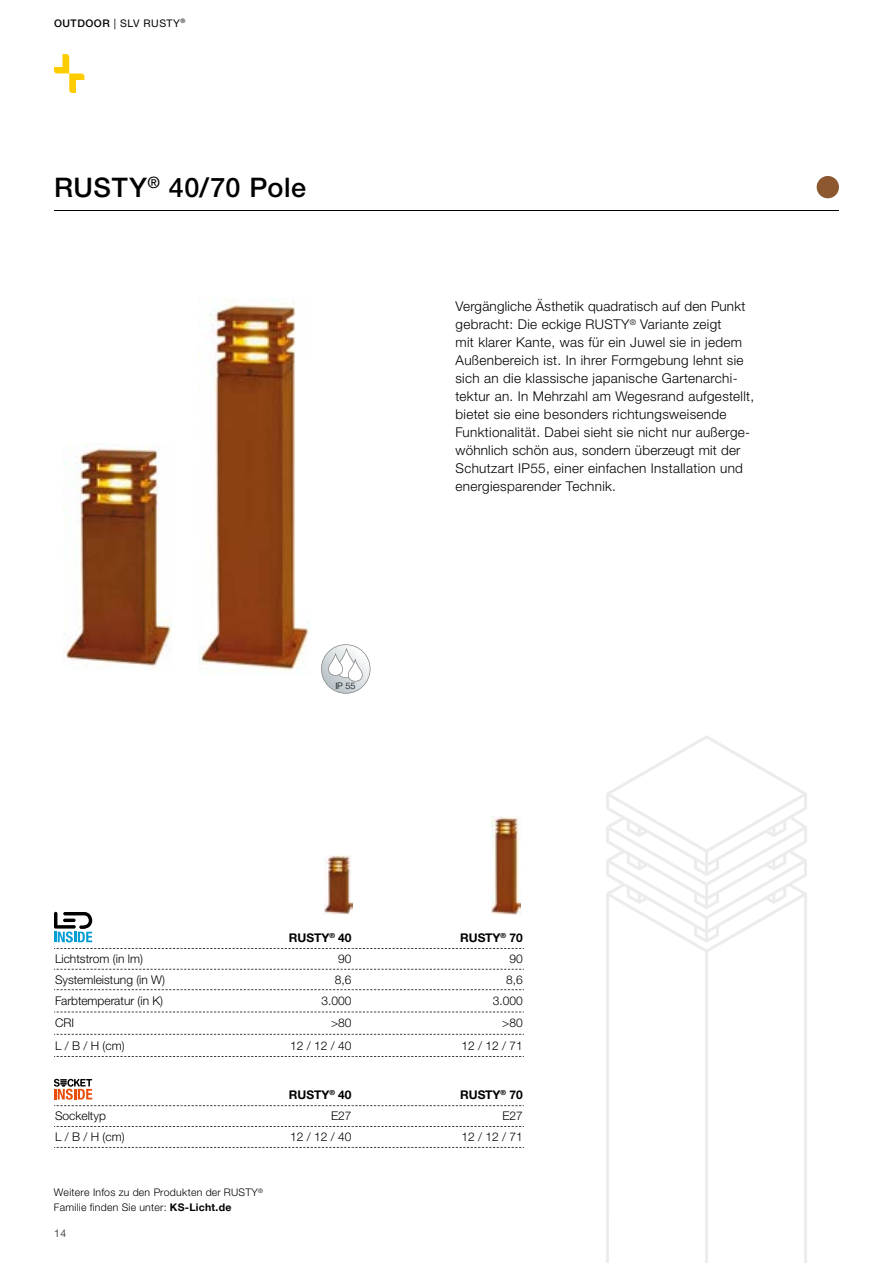
<style>
.page{position:relative;width:893px;height:1263px;background:#fff}
.page>*{position:absolute;margin:0;border:0;box-sizing:border-box;transform-origin:0 0}
.t1{font:500 27px "Helvetica Neue LTW1 G";letter-spacing:.02em;color:#000}
.t2{font:300 13.5px/18px "Helvetica Neue LTW1 G";letter-spacing:.025em;color:#000}
.t3{font:300 12px "Helvetica Neue LTW1 G";color:#000}
.t4{font:700 12px "Helvetica Neue LTW1 G";color:#000}
.t5{font:300 10.5px/14.5px "Helvetica Neue LTW1 G";letter-spacing:.025em;color:#000}
.t6{font:10.5px "Helvetica Neue LTW1 G";letter-spacing:.05em;color:#000}
.t7{font:10.5px "Helvetica Neue LTW1 G";color:#494948}
.t8{font:300 9px "Helvetica Neue LTW1 G";color:#000}
.s1{font-weight:500}
.s2{font-family:"Helvetica Neue";font-weight:700}
</style>
<div class="page">
<svg style="left:54px;top:54px;width:30px;height:39px"></svg>
<hr style="left:54px;top:210px;width:785px;height:1px;background:#000">
<hr style="left:892px;top:0;width:1px;height:1263px;background:#f2f3f3">
<img style="left:817px;top:176px;width:22px;height:22px;border-radius:11px">
<img style="left:64px;top:443px;width:108px;height:227px">
<img style="left:199px;top:301px;width:112px;height:369px">
<img style="left:324px;top:856px;width:29px;height:59px">
<img style="left:492px;top:816px;width:29px;height:98px">
<svg style="left:54px;top:912px;width:38px;height:30px"></svg>
<svg style="left:321px;top:644px;width:49px;height:50px"></svg>
<svg style="left:606px;top:735px;width:201px;height:528px"></svg>
<svg style="left:54px;top:948px;width:470px;height:1px"></svg>
<svg style="left:54px;top:969px;width:470px;height:1px"></svg>
<svg style="left:54px;top:989px;width:470px;height:1px"></svg>
<svg style="left:54px;top:1012px;width:470px;height:1px"></svg>
<svg style="left:54px;top:1034px;width:470px;height:1px"></svg>
<svg style="left:54px;top:1056px;width:470px;height:1px"></svg>
<svg style="left:54px;top:1079px;width:470px;height:27px"></svg>
<svg style="left:54px;top:1126px;width:470px;height:1px"></svg>
<svg style="left:54px;top:1147px;width:470px;height:1px"></svg>
<p class="t6" style="left:54px;top:16px;width:133px"><span class="s1">OUTDOOR</span> | SLV RUSTY<sup>®</sup></p>
<h1 class="t1" style="left:54px;top:171px;width:254px">RUSTY<sup>®</sup> 40/70 Pole</h1>
<p class="t8" style="left:335px;top:681px;width:22px">IP 55</p>
<p class="t2" style="left:455px;top:298px;width:300px">Vergängliche Ästhetik quadratisch auf den Punkt gebracht: Die eckige RUSTY<sup>®</sup> Variante zeigt<br>mit klarer Kante, was für ein Juwel sie in jedem Außenbereich ist. In ihrer Formgebung lehnt sie sich an die klassische japanische Gartenarchi&shy;tektur an. In Mehrzahl am Wegesrand aufgestellt, bietet sie eine besonders richtungsweisende Funktionalität. Dabei sieht sie nicht nur außerge&shy;wöhnlich schön aus, sondern überzeugt mit der Schutzart IP55, einer einfachen Installation und energiesparender Technik.</p>
<p class="t4" style="left:289px;top:930px;width:64px">RUSTY<sup>®</sup> 40</p>
<p class="t4" style="left:460px;top:930px;width:64px">RUSTY<sup>®</sup> 70</p>
<p class="t3" style="left:55px;top:951px;width:89px">Lichtstrom (in lm)</p>
<p class="t3" style="left:338px;top:951px;width:15px">90</p>
<p class="t3" style="left:509px;top:951px;width:15px">90</p>
<p class="t3" style="left:55px;top:972px;width:112px">Systemleistung (in W)</p>
<p class="t3" style="left:335px;top:972px;width:18px">8,6</p>
<p class="t3" style="left:506px;top:972px;width:18px">8,6</p>
<p class="t3" style="left:55px;top:993px;width:110px">Farbtemperatur (in K)</p>
<p class="t3" style="left:322px;top:993px;width:32px">3.000</p>
<p class="t3" style="left:493px;top:993px;width:32px">3.000</p>
<p class="t3" style="left:55px;top:1016px;width:21px">CRI</p>
<p class="t3" style="left:331px;top:1016px;width:22px">&gt;80</p>
<p class="t3" style="left:502px;top:1016px;width:22px">&gt;80</p>
<p class="t3" style="left:55px;top:1038px;width:71px">L / B / H (cm)</p>
<p class="t3" style="left:290px;top:1038px;width:63px">12 / 12 / 40</p>
<p class="t3" style="left:461px;top:1038px;width:63px">12 / 12 / 71</p>
<p class="t4" style="left:289px;top:1088px;width:64px">RUSTY<sup>®</sup> 40</p>
<p class="t4" style="left:460px;top:1088px;width:64px">RUSTY<sup>®</sup> 70</p>
<p class="t3" style="left:55px;top:1109px;width:52px">Sockeltyp</p>
<p class="t3" style="left:331px;top:1109px;width:22px">E27</p>
<p class="t3" style="left:502px;top:1109px;width:22px">E27</p>
<p class="t3" style="left:55px;top:1129px;width:71px">L / B / H (cm)</p>
<p class="t3" style="left:290px;top:1129px;width:63px">12 / 12 / 40</p>
<p class="t3" style="left:461px;top:1129px;width:63px">12 / 12 / 71</p>
<p class="t5" style="left:54px;top:1185px;width:211px">Weitere Infos zu den Produkten der RUSTY<sup>®<br></sup>Familie finden Sie unter: <span class="s2">KS-Licht.de</span></p>
<p class="t7" style="left:54px;top:1227px;width:14px">14</p>
</div>
